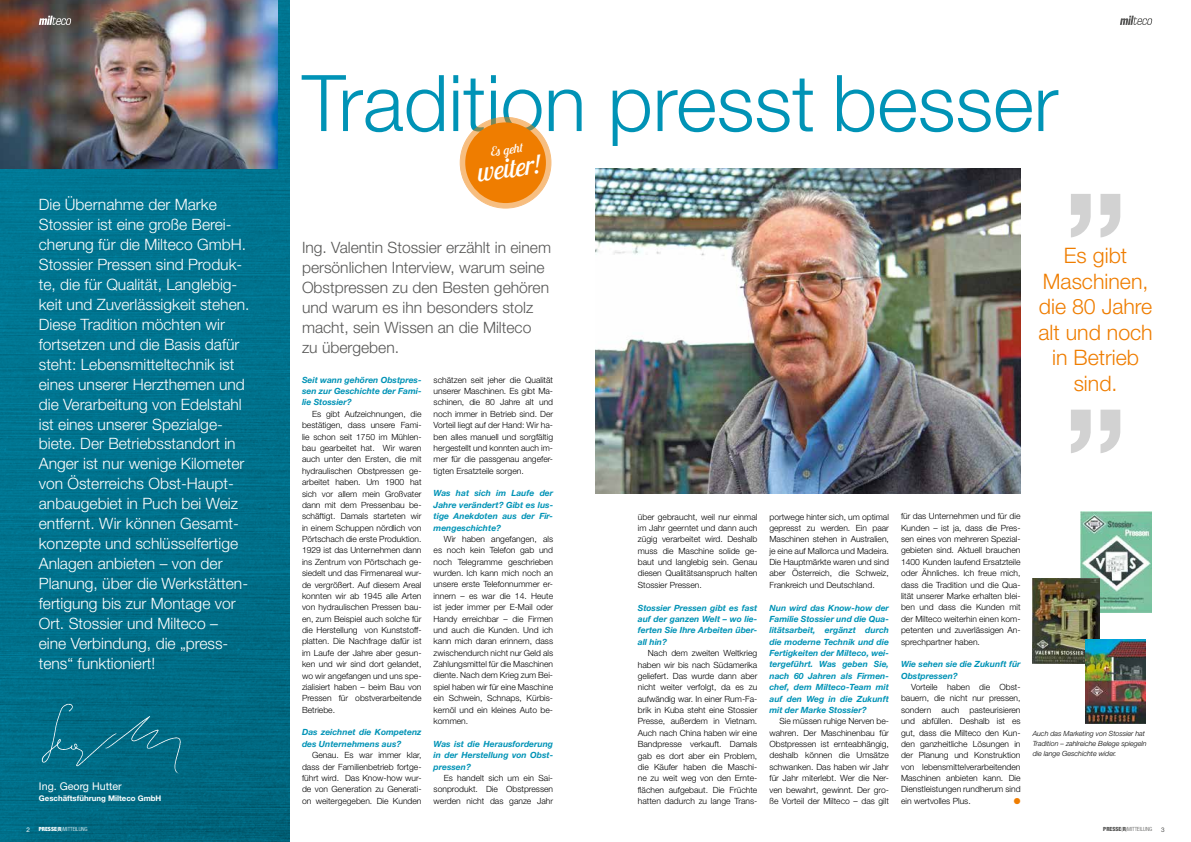
<style>
.page{position:relative;width:1191px;height:842px;background:#fff}
.page>*{position:absolute;margin:0;border:0;box-sizing:border-box;transform-origin:0 0}
.t1{font:300 78.2px "Helvetica Neue LT Std";color:#0093b6}
.t2{font:italic 26.5px "Lobster Two";color:#fff}
.t3{font:300 21.3px/25.6px "Helvetica Neue LT Std";color:#ef7d00;text-align:center}
.t4{font:300 15.6px/19.9px "Helvetica Neue LT Std";color:#fff}
.t5{font:300 15.6px/19.9px "Helvetica Neue LT Std";color:#575756}
.t6{font:italic 12.6px "Lobster Two";color:#fff}
.t7{font:10.7px "Helvetica Neue LT Std";color:#fff}
.t8{font:300 8.5px/11.4px "Helvetica Neue LT Std";color:#000;text-align:justify}
.t9{font:italic 700 8.5px/11.4px "Helvetica Neue LT Std";color:#0093b6;text-align:justify}
.t10{font:8.5px "Zapf Dingbats ITC";color:#ef7d00}
.t11{font:700 7.8px "Helvetica Neue LT Std";color:#fff}
.t12{font:italic 300 7.1px/10px "Helvetica Neue LT Std";color:#000}
.t13{font:6.4px "Helvetica Neue LT Std";color:#fff}
.t14{font:6.4px "Helvetica Neue LT Std";color:#575756}
.t15{font:300 condensed 5.7px "Helvetica Neue LT Std";color:#fff}
.t16{font:300 condensed 5.7px "Helvetica Neue LT Std";color:#575756}
.s1{font-weight:900}
</style>
<div class="page">
<div style="left:0;top:0;width:290px;height:842px;background:linear-gradient(to bottom,#007894,#006a83)"></div>
<img style="left:0;top:0;width:278px;height:169px">
<img style="left:39px;top:701px;width:146px;height:77px">
<div style="left:460px;top:117px;width:91px;height:91px;background:#f7be80;border-radius:50%"></div>
<div style="left:465px;top:122px;width:81px;height:81px;background:#ef7d00;border-radius:50%"></div>
<svg style="left:39px;top:16px;width:32px;height:9px"></svg>
<img style="left:595px;top:169px;width:425px;height:325px">
<img style="left:1080px;top:512px;width:71px;height:101px">
<img style="left:1032px;top:579px;width:67px;height:84px">
<img style="left:1085px;top:639px;width:60px;height:85px">
<svg style="left:1071px;top:194px;width:49px;height:43px"></svg>
<svg style="left:1071px;top:410px;width:49px;height:43px"></svg>
<svg style="left:1120px;top:16px;width:32px;height:9px"></svg>
<p class="t4" style="left:39px;top:195px;width:212px">Die Übernahme der Marke<br>Stossier ist eine große Berei&shy;cherung für die Milteco GmbH.<br>Stossier Pressen sind Produk&shy;te, die für Qualität, Langlebig&shy;keit und Zuverlässigkeit stehen.<br>Diese Tradition möchten wir fortsetzen und die Basis dafür steht: Lebensmitteltechnik ist eines unserer Herzthemen und die Verarbeitung von Edelstahl ist eines unserer Spezialge&shy;biete. Der Betriebsstandort in<br>Anger ist nur wenige Kilometer von Österreichs Obst-Haupt&shy;anbaugebiet in Puch bei Weiz entfernt. Wir können Gesamt&shy;konzepte und schlüsselfertige<br>Anlagen anbieten – von der<br>Planung, über die Werkstätten&shy;fertigung bis zur Montage vor<br>Ort. Stossier und Milteco –<br>eine Verbindung, die „press&shy;tens“ funktioniert!</p>
<p class="t7" style="left:39px;top:780px;width:84px">Ing. Georg Hutter</p>
<p class="t11" style="left:39px;top:793px;width:124px">Geschäftsführung Milteco GmbH</p>
<p class="t13" style="left:26px;top:825px;width:5px">2</p>
<p class="t15" style="left:39px;top:826px;width:50px"><span class="s1">PRESSE</span>(<span class="s1">R</span>)MITTEILUNG</p>
<h1 class="t1" style="left:302px;top:55px;width:758px">Tradition presst besser</h1>
<h3 class="t6" style="left:489px;top:144px;width:34px;rotate:-8deg">Es geht</h3>
<h2 class="t2" style="left:474px;top:156px;width:65px;rotate:-8deg">weiter!</h2>
<h3 class="t5" style="left:302px;top:237px;width:250px">Ing. Valentin Stossier erzählt in einem persönlichen Interview, warum seine<br>Obstpressen zu den Besten gehören und warum es ihn besonders stolz macht, sein Wissen an die Milteco<br>zu übergeben.</h3>
<p class="t9" style="left:302px;top:374px;width:121px">Seit wann gehören Obstpres&shy;sen zur Geschichte der Fami&shy;lie Stossier?</p>
<p class="t8" style="left:302px;top:408px;width:121px;text-indent:10px">Es gibt Aufzeichnungen, die bestätigen, dass unsere Fami&shy;lie schon seit 1750 im Mühlen&shy;bau gearbeitet hat. Wir waren auch unter den Ersten, die mit hydraulischen Obstpressen ge&shy;arbeitet haben. Um 1900 hat sich vor allem mein Großvater dann mit dem Pressenbau be&shy;schäftigt. Damals starteten wir in einem Schuppen nördlich von Pörtschach die erste Produktion.<br>1929 ist das Unternehmen dann ins Zentrum von Pörtschach ge&shy;siedelt und das Firmenareal wur&shy;de vergrößert. Auf diesem Areal konnten wir ab 1945 alle Arten von hydraulischen Pressen bau&shy;en, zum Beispiel auch solche für die Herstellung von Kunststoff&shy;platten. Die Nachfrage dafür ist im Laufe der Jahre aber gesun&shy;ken und wir sind dort gelandet, wo wir angefangen und uns spe&shy;zialisiert haben – beim Bau von Pressen für obstverarbeitende Betriebe.</p>
<p class="t9" style="left:302px;top:726px;width:121px">Das zeichnet die Kompetenz des Unternehmens aus?</p>
<p class="t8" style="left:302px;top:749px;width:121px;text-indent:10px">Genau. Es war immer klar, dass der Familienbetrieb fortge&shy;führt wird. Das Know-how wur&shy;de von Generation zu Generati&shy;on weitergegeben. Die Kunden</p>
<p class="t8" style="left:433px;top:374px;width:121px">schätzen seit jeher die Qualität unserer Maschinen. Es gibt Ma&shy;schinen, die 80 Jahre alt und noch immer in Betrieb sind. Der Vorteil liegt auf der Hand: Wir ha&shy;ben alles manuell und sorgfältig hergestellt und konnten auch im&shy;mer für die passgenau angefer&shy;tigten Ersatzteile sorgen.</p>
<p class="t9" style="left:433px;top:487px;width:121px">Was hat sich im Laufe der Jahre verändert? Gibt es lus&shy;tige Anekdoten aus der Fir&shy;mengeschichte?</p>
<p class="t8" style="left:433px;top:533px;width:121px;text-indent:10px">Wir haben angefangen, als es noch kein Telefon gab und noch Telegramme geschrieben wurden. Ich kann mich noch an unsere erste Telefonnummer er&shy;innern – es war die 14. Heute ist jeder immer per E-Mail oder Handy erreichbar – die Firmen und auch die Kunden. Und ich kann mich daran erinnern, dass zwischendurch nicht nur Geld als Zahlungsmittel für die Maschinen diente. Nach dem Krieg zum Bei&shy;spiel haben wir für eine Maschine ein Schwein, Schnaps, Kürbis&shy;kernöl und ein kleines Auto be&shy;kommen.</p>
<p class="t9" style="left:433px;top:738px;width:121px">Was ist die Herausforderung in der Herstellung von Obst&shy;pressen?</p>
<p class="t8" style="left:433px;top:772px;width:121px;text-indent:10px">Es handelt sich um ein Sai&shy;sonprodukt. Die Obstpressen werden nicht das ganze Jahr</p>
<h3 class="t3" style="left:1038px;top:242px;width:116px">Es gibt<br>Maschinen, die 80 Jahre alt und noch in Betrieb sind.</h3>
<p class="t8" style="left:638px;top:511px;width:121px">über gebraucht, weil nur einmal im Jahr geerntet und dann auch zügig verarbeitet wird. Deshalb muss die Maschine solide ge&shy;baut und langlebig sein. Genau diesen Qualitätsanspruch halten Stossier Pressen.</p>
<p class="t9" style="left:638px;top:602px;width:121px">Stossier Pressen gibt es fast auf der ganzen Welt – wo lie&shy;ferten Sie Ihre Arbeiten über&shy;all hin?</p>
<p class="t8" style="left:638px;top:647px;width:121px;text-indent:10px">Nach dem zweiten Weltkrieg haben wir bis nach Südamerika geliefert. Das wurde dann aber nicht weiter verfolgt, da es zu aufwändig war. In einer Rum-Fa&shy;brik in Kuba steht eine Stossier Presse, außerdem in Vietnam.<br>Auch nach China haben wir eine Bandpresse verkauft. Damals gab es dort aber ein Problem, die Käufer haben die Maschi&shy;ne zu weit weg von den Ernte&shy;flächen aufgebaut. Die Früchte hatten dadurch zu lange Trans-</p>
<p class="t8" style="left:769px;top:511px;width:121px">portwege hinter sich, um optimal gepresst zu werden. Ein paar Maschinen stehen in Australien, je eine auf Mallorca und Madeira.<br>Die Hauptmärkte waren und sind aber Österreich, die Schweiz, Frankreich und Deutschland.</p>
<p class="t9" style="left:769px;top:602px;width:121px">Nun wird das Know-how der Familie Stossier und die Qua&shy;litätsarbeit, ergänzt durch die moderne Technik und die Fertigkeiten der Milteco, wei&shy;tergeführt. Was geben Sie, nach 60 Jahren als Firmen&shy;chef, dem Milteco-Team mit auf den Weg in die Zukunft mit der Marke Stossier?</p>
<p class="t8" style="left:769px;top:715px;width:121px;text-indent:10px">Sie müssen ruhige Nerven be&shy;wahren. Der Maschinenbau für Obstpressen ist ernteabhängig, deshalb können die Umsätze schwanken. Das haben wir Jahr für Jahr miterlebt. Wer die Ner&shy;ven bewahrt, gewinnt. Der gro&shy;ße Vorteil der Milteco – das gilt</p>
<p class="t8" style="left:901px;top:510px;width:121px">für das Unternehmen und für die Kunden – ist ja, dass die Pres&shy;sen eines von mehreren Spezial&shy;gebieten sind. Aktuell brauchen 1400 Kunden laufend Ersatzteile oder Ähnliches. Ich freue mich, dass die Tradition und die Qua&shy;lität unserer Marke erhalten blei&shy;ben und dass die Kunden mit der Milteco weiterhin einen kom&shy;petenten und zuverlässigen An&shy;sprechpartner haben.</p>
<p class="t9" style="left:901px;top:658px;width:121px">Wie sehen sie die Zukunft für<br>Obstpressen?</p>
<p class="t8" style="left:901px;top:681px;width:121px;text-indent:10px">Vorteile haben die Obst&shy;bauern, die nicht nur pressen, sondern auch pasteurisieren und abfüllen. Deshalb ist es gut, dass die Milteco den Kun&shy;den ganzheitliche Lösungen in der Planung und Konstruktion von lebensmittelverarbeitenden Maschinen anbieten kann. Die Dienstleistungen rundherum sind ein wertvolles Plus.</p>
<p class="t10" style="left:1013px;top:797px;width:8px">●</p>
<p class="t12" style="left:1032px;top:728px;width:115px">Auch das Marketing von Stossier hat<br>Tradition – zahlreiche Belege spiegeln die lange Geschichte wider.</p>
<p class="t16" style="left:1103px;top:826px;width:50px"><span class="s1">PRESSE</span>(<span class="s1">R</span>)MITTEILUNG</p>
<p class="t14" style="left:1161px;top:825px;width:5px">3</p>
</div>
